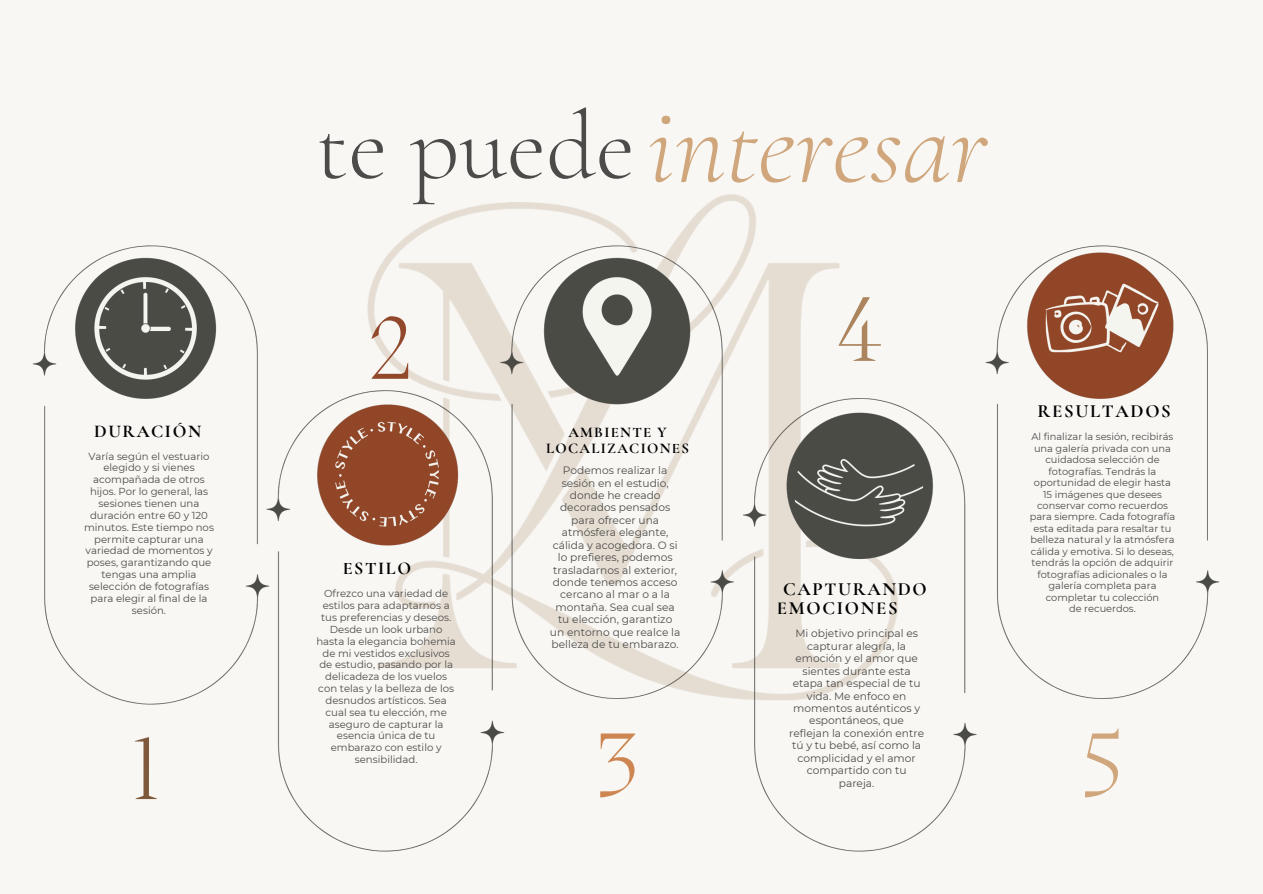
<style>
.page{position:relative;width:1263px;height:894px;background:#fff}
.page>*{position:absolute;margin:0;border:0;box-sizing:border-box;transform-origin:0 0}
.t1{font:italic 300 110.4px "Cormorant Garamond";color:#d0a77d}
.t2{font:300 96.75px "Cormorant Garamond";color:#4c4b49}
.t3{font:200 94.35px "Migra";color:#cd8551}
.t4{font:200 94.35px "Migra";color:#ac845d}
.t5{font:200 94.35px "Migra";color:#d0a77d}
.t6{font:200 90.75px "Migra";color:#7f593a}
.t7{font:200 90.75px "Migra";color:#92492b}
.t8{font:700 18.6px/19.2px "Cormorant Garamond";letter-spacing:.09em;color:#000}
.t9{font:700 18px "Cormorant Garamond";letter-spacing:.09em;color:#000}
.t10{font:700 14.85px/15.8px "Cormorant Garamond";letter-spacing:.09em;color:#000;text-align:center}
.t11{font:10.65px/12.5px "Montserrat";color:#4c4b49;text-align:center}
.t12{font:10.2px/11.9px "Montserrat";color:#4c4b49;text-align:center}
.t13{font:9.75px "Montserrat";color:#4c4b49}
</style>
<div class="page">
<div style="left:0;top:0;width:1263px;height:893px;background:#f8f7f4"></div>
<img style="left:405px;top:194px;width:351px;height:44px">
<img style="left:32px;top:238px;width:1188px;height:614px">
<h3 class="t9" style="left:94px;top:420px;width:109px">DURACIÓN</h3>
<h1 class="t12" style="left:84px;top:450px;width:131px">Varía según el vestuario elegido y si vienes acompañada de otros hijos. Por lo general, las sesiones tienen una duración entre 60 y 120 minutos. Este tiempo nos permite capturar una variedad de momentos y poses, garantizando que tengas una amplia selección de fotografías para elegir al final de la sesión.</h1>
<p class="t6" style="left:133px;top:725px;width:27px">1</p>
<h3 class="t2" style="left:316px;top:88px;width:321px">te puede</h3>
<p class="t1" style="left:647px;top:79px;width:342px">interesar</p>
<p class="t7" style="left:370px;top:305px;width:44px">2</p>
<p class="t9" style="left:343px;top:557px;width:70px">ESTILO</p>
<h2 class="t12" style="left:316px;top:587px;width:141px">Ofrezco una variedad de estilos para adaptarnos a tus preferencias y deseos.<br>Desde un look urbano hasta la elegancia bohemia de mi vestidos exclusivos de estudio, pasando por la delicadeza de los vuelos con telas y la belleza de los desnudos artísticos. Sea cual sea tu elección, me aseguro de capturar la esencia única de tu embarazo con estilo y sensibilidad.</h2>
<p class="t10" style="left:546px;top:424px;width:144px">AMBIENTE Y<br>LOCALIZACIONES</p>
<p class="t11" style="left:550px;top:464px;width:132px">Podemos realizar la sesión en el estudio, donde he creado decorados pensados para ofrecer una atmósfera elegante, cálida y acogedora. O si lo prefieres, podemos trasladarnos al exterior, donde tenemos acceso cercano al mar o a la montaña. Sea cual sea tu elección, garantizo un entorno que realce la belleza de tu embarazo.</p>
<h4 class="t3" style="left:597px;top:720px;width:43px">3</h4>
<p class="t4" style="left:838px;top:284px;width:44px">4</p>
<h3 class="t8" style="left:777px;top:579px;width:151px;text-indent:6px">CAPTURANDO<br>EMOCIONES</h3>
<p class="t11" style="left:789px;top:627px;width:136px">Mi objetivo principal es capturar alegría, la emoción y el amor que sientes durante esta etapa tan especial de tu vida. Me enfoco en momentos auténticos y espontáneos, que reflejan la conexión entre tú y tu bebé, así como la complicidad y el amor compartido con tu pareja.</p>
<p class="t8" style="left:1037px;top:402px;width:135px">RESULTADOS</p>
<h3 class="t13" style="left:1032px;top:430px;width:143px">Al finalizar la sesión, recibirás</h3>
<p class="t13" style="left:1034px;top:442px;width:138px">una galería privada con una</p>
<p class="t13" style="left:1045px;top:453px;width:116px">cuidadosa selección de</p>
<p class="t13" style="left:1049px;top:465px;width:109px">fotografías. Tendrás la</p>
<p class="t13" style="left:1034px;top:476px;width:139px">oportunidad de elegir hasta</p>
<p class="t13" style="left:1043px;top:488px;width:120px">15 imágenes que desees</p>
<p class="t13" style="left:1037px;top:499px;width:132px">conservar como recuerdos</p>
<p class="t13" style="left:1030px;top:511px;width:147px">para siempre. Cada fotografía</p>
<p class="t13" style="left:1033px;top:522px;width:139px">esta editada para resaltar tu</p>
<p class="t13" style="left:1030px;top:534px;width:146px">belleza natural y la atmósfera</p>
<p class="t13" style="left:1031px;top:545px;width:145px">cálida y emotiva. Si lo deseas,</p>
<p class="t13" style="left:1032px;top:556px;width:143px">tendrás la opción de adquirir</p>
<p class="t13" style="left:1037px;top:568px;width:132px">fotografías adicionales o la</p>
<p class="t13" style="left:1048px;top:579px;width:109px">galería completa para</p>
<p class="t13" style="left:1046px;top:591px;width:115px">completar tu colección</p>
<p class="t13" style="left:1069px;top:602px;width:68px">de recuerdos.</p>
<p class="t5" style="left:1082px;top:720px;width:41px">5</p>
</div>
